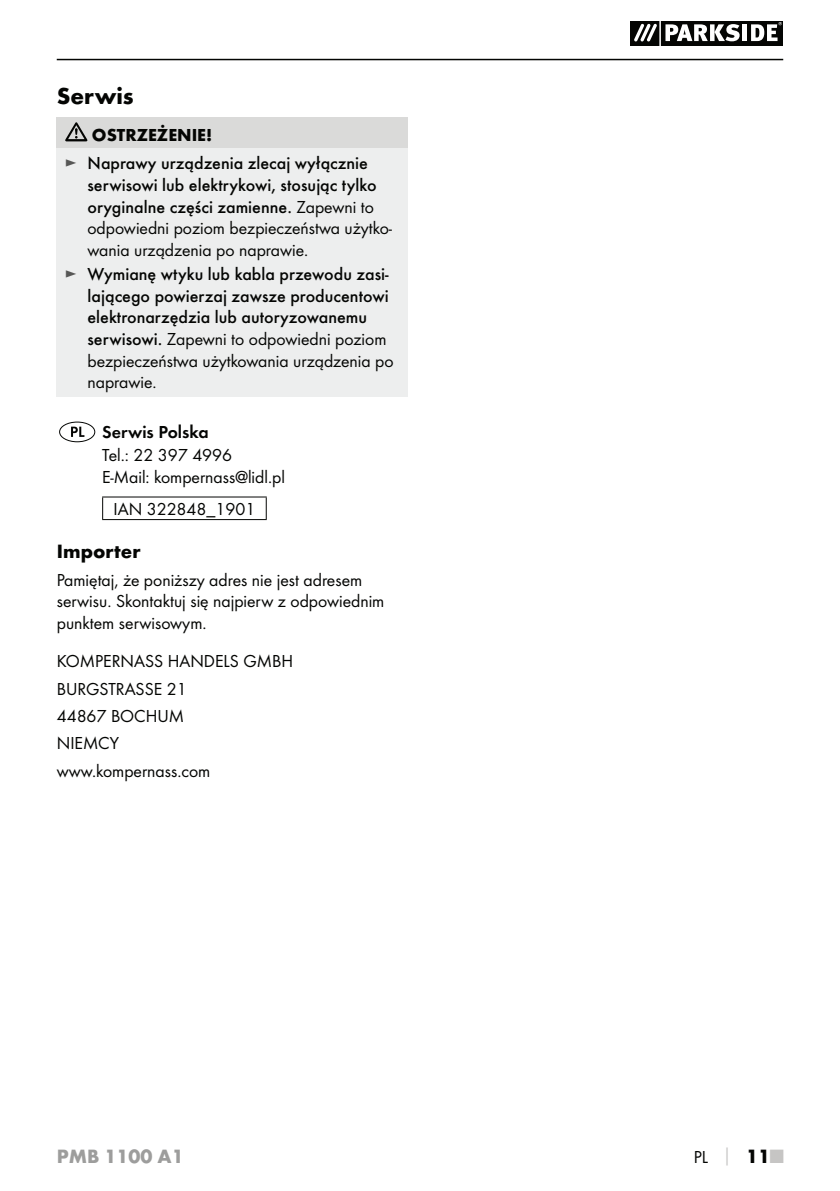
<style>
.page{position:relative;width:840px;height:1191px;background:#fff}
.page>*{position:absolute;margin:0;border:0;box-sizing:border-box;transform-origin:0 0}
.t1{font:700 24px "Futura";color:#040503}
.t2{font:700 20px "Futura";color:#9d9d9c}
.t3{font:700 20px "Futura";color:#040503}
.t4{font:18px/21.6px "Futura Boo";color:#040503}
.t5{font:500 18px/21.6px "Futura";color:#040503}
.t6{font:18px "Futura Dem";color:#040503}
.s1{font-weight:700}
.s2{font-family:"Futura Boo";font-weight:400;color:#575756}
.s3{font-family:"Futura Boo";font-weight:400}
.s4{font-family:"Futura";font-weight:500}
.s5{font-family:"Futura";font-weight:700;color:#c6c5c4}
.s6{font-family:"Futura";font-weight:700;font-size:20px}
.s7{font-family:"Futura";font-weight:700;font-size:20px;color:#c6c5c4}
</style>
<div class="page">
<hr style="left:57px;top:59px;width:725px;height:1px;background:#040503">
<svg style="left:630px;top:21px;width:152px;height:24px"></svg>
<div style="left:57px;top:118px;width:351px;height:30px;background:#dadad9"></div>
<div style="left:57px;top:148px;width:351px;height:248px;background:#edeeee"></div>
<svg style="left:65px;top:122px;width:22px;height:19px"></svg>
<div style="left:59px;top:422px;width:36px;height:20px;border:1px solid #040503;border-radius:50%"></div>
<svg style="left:71px;top:426px;width:13px;height:11px"></svg>
<hr style="left:102px;top:496px;width:164px;height:1px;background:#040503">
<svg style="left:102px;top:497px;width:1px;height:22px"></svg>
<svg style="left:265px;top:497px;width:1px;height:22px"></svg>
<hr style="left:102px;top:519px;width:164px;height:1px;background:#040503">
<h1 class="t1" style="left:57px;top:87px;width:78px">Serwis</h1>
<p class="t5" style="left:65px;top:122px;width:304px;line-height:28px;text-indent:27px"><span class="s1">OSTRZEŻENIE!<br></span><span class="s2">►</span> Naprawy urządzenia zlecaj wyłącznie</p>
<p class="t5" style="left:87px;top:175px;width:291px">serwisowi lub elektrykowi, stosując tylko oryginalne części zamienne. <span class="s3">Zapewni to</span></p>
<p class="t4" style="left:87px;top:218px;width:306px">odpowiedni poziom bezpieczeństwa użytko&shy;wania urządzenia po naprawie.</p>
<p class="t5" style="left:87px;top:264px;width:302px;text-align:justify;text-indent:-23px"><span class="s2">►</span> Wymianę wtyku lub kabla przewodu zasi&shy;lającego powierzaj zawsze producentowi elektronarzędzia lub autoryzowanemu</p>
<p class="t4" style="left:87px;top:329px;width:307px"><span class="s4">serwisowi.</span> Zapewni to odpowiedni poziom bezpieczeństwa użytkowania urządzenia po naprawie.</p>
<p class="t6" style="left:102px;top:424px;width:108px">Serwis Polska</p>
<p class="t4" style="left:102px;top:445px;width:184px;line-height:22.4px">Tel.: 22 397 4996<br>E-Mail: kompernass@lidl.pl</p>
<p class="t4" style="left:113px;top:499px;width:143px">IAN 322848_1901</p>
<p class="t3" style="left:57px;top:544px;width:85px">Importer</p>
<p class="t4" style="left:57px;top:570px;width:329px">Pamiętaj, że poniższy adres nie jest adresem serwisu. Skontaktuj się najpierw z odpowiednim punktem serwisowym.</p>
<p class="t4" style="left:57px;top:649px;width:238px;line-height:27.2px">KOMPERNASS HANDELS GMBH<br>BURGSTRASSE 21<br>44867 BOCHUM<br>NIEMCY<br>www.kompernass.com</p>
<p class="t2" style="left:57px;top:1148px;width:128px">PMB 1100 A1</p>
<p class="t4" style="left:693px;top:1146px;width:91px">PL <span class="s5">│</span> <span class="s6">11</span><span class="s7">■</span></p>
</div>
